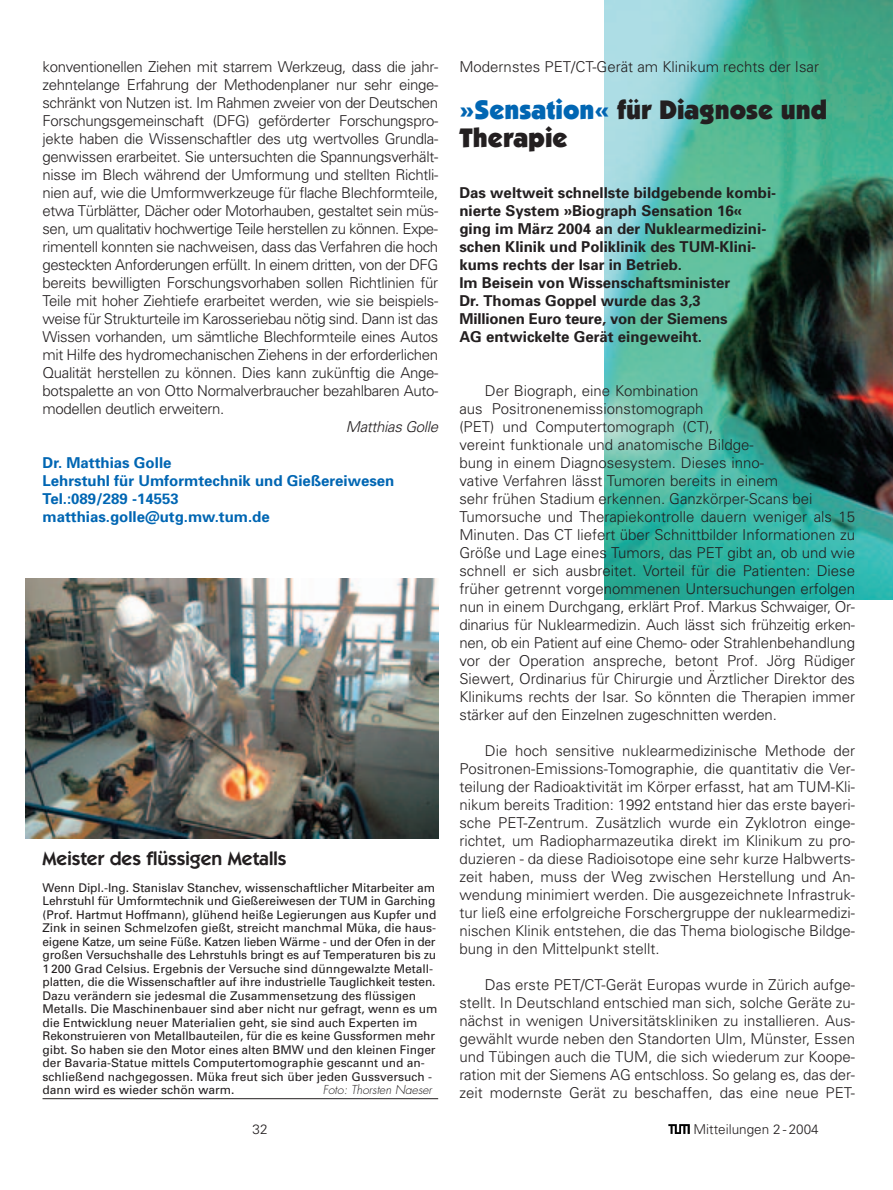
<style>
.page{position:relative;width:893px;height:1190px;background:#fff}
.page>*{position:absolute;margin:0;border:0;box-sizing:border-box;transform-origin:0 0}
.t1{font:900 27px/28.5px "Itc Kabel";color:#231f20}
.t2{font:600 19.5px "Itc Kabel";color:#231f20}
.t3{font:300 15px/18px "Univers";color:#231f20;text-align:justify}
.t4{font:700 15px/18px "Univers";color:#231f20}
.t5{font:700 15px/18px "Univers";color:#0166b3}
.t6{font:italic 300 15px "Univers";letter-spacing:-.02em;color:#231f20}
.t7{font:300 13.5px "Univers";color:#231f20}
.t8{font:12px/13.5px "Univers";letter-spacing:-.005em;color:#231f20}
.t9{font:italic 300 12px "Futura";color:#231f20}
.s1{color:#0166b3}
</style>
<div class="page">
<img style="left:604px;top:0;width:288px;height:600px">
<svg style="left:668px;top:1124px;width:21px;height:10px"></svg>
<hr style="left:43px;top:1098px;width:395px;height:1px;background:#231f20">
<img style="left:26px;top:579px;width:412px;height:259px">
<p class="t3" style="left:43px;top:59px;width:397px">konventionellen Ziehen mit starrem Werkzeug, dass die jahr&shy;zehntelange Erfahrung der Methodenplaner nur sehr einge&shy;schränkt von Nutzen ist. Im Rahmen zweier von der Deutschen Forschungsgemeinschaft (DFG) geförderter Forschungspro&shy;jekte haben die Wissenschaftler des utg wertvolles Grundla&shy;genwissen erarbeitet. Sie untersuchten die Spannungsverhält&shy;nisse im Blech während der Umformung und stellten Richtli&shy;nien auf, wie die Umformwerkzeuge für flache Blechformteile, etwa Türblätter, Dächer oder Motorhauben, gestaltet sein müs&shy;sen, um qualitativ hochwertige Teile herstellen zu können. Expe&shy;rimentell konnten sie nachweisen, dass das Verfahren die hoch gesteckten Anforderungen erfüllt. In einem dritten, von der DFG bereits bewilligten Forschungsvorhaben sollen Richtlinien für Teile mit hoher Ziehtiefe erarbeitet werden, wie sie beispiels&shy;weise für Strukturteile im Karosseriebau nötig sind. Dann ist das Wissen vorhanden, um sämtliche Blechformteile eines Autos mit Hilfe des hydromechanischen Ziehens in der erforderlichen Qualität herstellen zu können. Dies kann zukünftig die Ange&shy;botspalette an von Otto Normalverbraucher bezahlbaren Auto&shy;modellen deutlich erweitern.</p>
<p class="t6" style="left:346px;top:421px;width:94px">Matthias Golle</p>
<p class="t5" style="left:43px;top:455px;width:353px">Dr. Matthias Golle<br>Lehrstuhl für Umformtechnik und Gießereiwesen<br>Tel.:089/289 -14553 matthias.golle@utg.mw.tum.de</p>
<h2 class="t2" style="left:43px;top:850px;width:245px">Meister des flüssigen Metalls</h2>
<p class="t8" style="left:43px;top:881px;width:396px">Wenn Dipl.-Ing. Stanislav Stanchev, wissenschaftlicher Mitarbeiter am Lehrstuhl für Umformtechnik und Gießereiwesen der TUM in Garching (Prof. Hartmut Hoffmann), glühend heiße Legierungen aus Kupfer und Zink in seinen Schmelzofen gießt, streicht manchmal Müka, die haus&shy;eigene Katze, um seine Füße. Katzen lieben Wärme - und der Ofen in der großen Versuchshalle des Lehrstuhls bringt es auf Temperaturen bis zu 1 200 Grad Celsius. Ergebnis der Versuche sind dünngewalzte Metall&shy;platten, die die Wissenschaftler auf ihre industrielle Tauglichkeit testen.<br>Dazu verändern sie jedesmal die Zusammensetzung des flüssigen Metalls. Die Maschinenbauer sind aber nicht nur gefragt, wenn es um die Entwicklung neuer Materialien geht, sie sind auch Experten im Rekonstruieren von Metallbauteilen, für die es keine Gussformen mehr gibt. So haben sie den Motor eines alten BMW und den kleinen Finger der Bavaria-Statue mittels Computertomographie gescannt und an&shy;schließend nachgegossen. Müka freut sich über jeden Gussversuch - dann wird es wieder schön warm.</p>
<p class="t9" style="left:323px;top:1084px;width:111px">Foto: Thorsten Naeser</p>
<p class="t7" style="left:252px;top:1124px;width:17px">32</p>
<p class="t3" style="left:459px;top:59px;width:361px">Modernstes PET/CT-Gerät am Klinikum rechts der Isar</p>
<h1 class="t1" style="left:459px;top:97px;width:369px"><span class="s1">»Sensation«</span> für Diagnose und<br>Therapie</h1>
<p class="t4" style="left:459px;top:185px;width:318px">Das weltweit schnellste bildgebende kombi&shy;nierte System »Biograph Sensation 16« ging im März 2004 an der Nuklearmedizini&shy;schen Klinik und Poliklinik des TUM-Klini&shy;kums rechts der Isar in Betrieb.<br>Im Beisein von Wissenschaftsminister<br>Dr. Thomas Goppel wurde das 3,3<br>Millionen Euro teure, von der Siemens<br>AG entwickelte Gerät eingeweiht.</p>
<p class="t3" style="left:459px;top:383px;width:397px;text-align:left;text-indent:26px">Der Biograph, eine Kombination<br>aus Positronenemissionstomograph<br>(PET) und Computertomograph (CT),<br>vereint funktionale und anatomische Bildge-<br>bung in einem Diagnosesystem. Dieses inno-<br>vative Verfahren lässt Tumoren bereits in einem<br>sehr frühen Stadium erkennen. Ganzkörper-Scans bei Tumorsuche und Therapiekontrolle dauern weniger als 15<br>Minuten. Das CT liefert über Schnittbilder Informationen zu Größe und Lage eines Tumors, das PET gibt an, ob und wie schnell er sich ausbreitet. Vorteil für die Patienten: Diese früher getrennt vorgenommenen Untersuchungen erfolgen nun in einem Durchgang, erklärt Prof. Markus Schwaiger, Or&shy;dinarius für Nuklearmedizin. Auch lässt sich frühzeitig erken&shy;nen, ob ein Patient auf eine Chemo- oder Strahlenbehandlung vor der Operation anspreche, betont Prof. Jörg Rüdiger Siewert, Ordinarius für Chirurgie und Ärztlicher Direktor des Klinikums rechts der Isar. So könnten die Therapien immer stärker auf den Einzelnen zugeschnitten werden.</p>
<p class="t3" style="left:459px;top:743px;width:397px;text-indent:26px">Die hoch sensitive nuklearmedizinische Methode der Positronen-Emissions-Tomographie, die quantitativ die Ver&shy;teilung der Radioaktivität im Körper erfasst, hat am TUM-Kli&shy;nikum bereits Tradition: 1992 entstand hier das erste bayeri&shy;sche PET-Zentrum. Zusätzlich wurde ein Zyklotron einge&shy;richtet, um Radiopharmazeutika direkt im Klinikum zu pro&shy;duzieren - da diese Radioisotope eine sehr kurze Halbwerts&shy;zeit haben, muss der Weg zwischen Herstellung und An&shy;wendung minimiert werden. Die ausgezeichnete Infrastruk&shy;tur ließ eine erfolgreiche Forschergruppe der nuklearmedizi&shy;nischen Klinik entstehen, die das Thema biologische Bildge&shy;bung in den Mittelpunkt stellt.</p>
<p class="t3" style="left:459px;top:977px;width:397px;text-indent:26px">Das erste PET/CT-Gerät Europas wurde in Zürich aufge&shy;stellt. In Deutschland entschied man sich, solche Geräte zu&shy;nächst in wenigen Universitätskliniken zu installieren. Aus&shy;gewählt wurde neben den Standorten Ulm, Münster, Essen und Tübingen auch die TUM, die sich wiederum zur Koope&shy;ration mit der Siemens AG entschloss. So gelang es, das der&shy;zeit modernste Gerät zu beschaffen, das eine neue PET-</p>
<p class="t7" style="left:693px;top:1124px;width:127px">Mitteilungen 2 - 2004</p>
</div>
